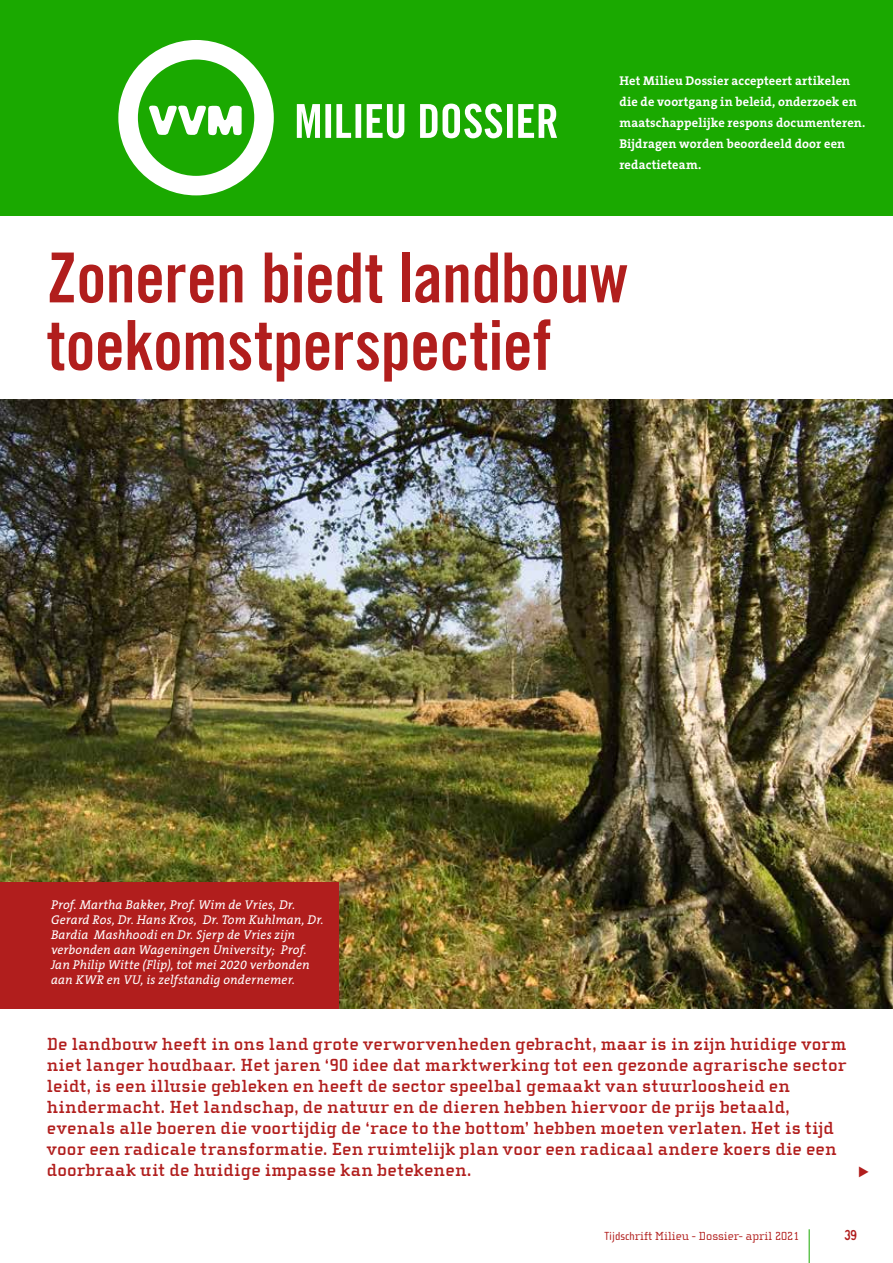
<style>
.page{position:relative;width:893px;height:1263px;background:#fff}
.page>*{position:absolute;margin:0;border:0;box-sizing:border-box;transform-origin:0 0}
.t1{font:69px/67.5px "Trade Gothic LT Std Bd Cn 20";letter-spacing:-.01em;color:#b11e1d}
.t2{font:700 18px/21px "Cholla Slab OT";letter-spacing:.02em;color:#b11e1d}
.t3{font:100 13.5px "Washout";color:#b11e1d}
.t4{font:italic 12.75px/15px "The Serif B5 Plain";letter-spacing:.01em;color:#fff}
.t5{font:700 12.75px/21px "The Serif B7";letter-spacing:.01em;color:#fff}
.t6{font:12px "Cholla Slab OT";color:#b11e1d}
.s1{font-family:"Cholla Sans OT"}
</style>
<div class="page">
<hr style="left:809px;top:1229px;width:1px;height:34px;background:#1aa900">
<div style="left:0;top:0;width:893px;height:216px;background:#1aa900"></div>
<svg style="left:118px;top:40px;width:156px;height:155px"></svg>
<svg style="left:297px;top:104px;width:260px;height:34px"></svg>
<img style="left:0;top:400px;width:893px;height:609px">
<div style="left:0;top:883px;width:338px;height:126px;background:#b11e1d"></div>
<p class="t5" style="left:619px;top:70px;width:247px">Het Milieu Dossier accepteert artikelen die de voortgang in beleid, onderzoek en maatschappelijke respons documenteren.<br>Bijdragen worden beoordeeld door een redactieteam.</p>
<h1 class="t1" style="left:47px;top:243px;width:582px">Zoneren biedt landbouw toekomstperspectief</h1>
<p class="t4" style="left:51px;top:898px;width:274px">Prof. Martha Bakker, Prof. Wim de Vries, Dr.<br>Gerard Ros, Dr. Hans Kros, Dr. Tom Kuhlman, Dr.<br>Bardia Mashhoodi en Dr. Sjerp de Vries zijn verbonden aan Wageningen University; Prof.<br>Jan Philip Witte (Flip), tot mei 2020 verbonden aan KWR en VU, is zelfstandig ondernemer.</p>
<p class="t2" style="left:47px;top:1034px;width:801px">De landbouw heeft in ons land grote verworvenheden gebracht, maar is in zijn huidige vorm niet langer houdbaar. Het jaren ‘90 idee dat marktwerking tot een gezonde agrarische sector leidt, is een illusie gebleken en heeft de sector speelbal gemaakt van stuurloosheid en hindermacht. Het landschap, de natuur en de dieren hebben hiervoor de prijs betaald, evenals alle boeren die voortijdig de ‘race to the bottom’ hebben moeten verlaten. Het is tijd voor een radicale transformatie. Een ruimtelijk plan voor een radicaal andere koers die een doorbraak uit de huidige impasse kan betekenen.</p>
<p class="t6" style="left:604px;top:1229px;width:196px"><span class="s1">Tijdsch</span>rift Milieu - Dossier- april 2021</p>
<p class="t3" style="left:844px;top:1229px;width:15px">39</p>
</div>
